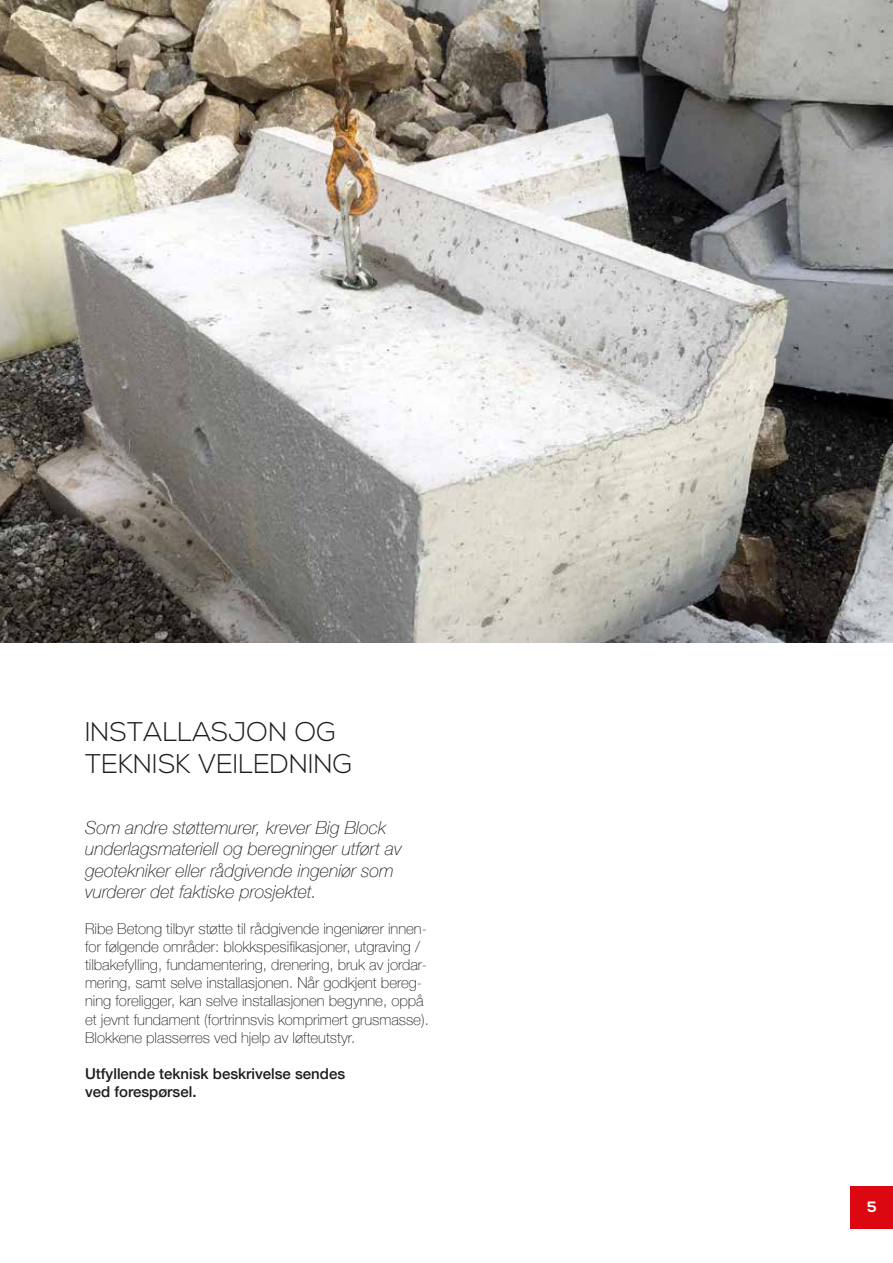
<style>
.page{position:relative;width:893px;height:1263px;background:#fff}
.page>*{position:absolute;margin:0;border:0;box-sizing:border-box;transform-origin:0 0}
.t1{font:300 27px/32.4px "Nexa";color:#1d1d1b}
.t2{font:italic 100 18px/21.6px "Helvetica Neue";color:#1d1d1b}
.t3{font:100 15px/18px "Helvetica Neue";color:#1d1d1b}
.t4{font:500 15px/18px "Helvetica Neue";color:#1d1d1b}
.t5{font:700 15px "Nexa";color:#fff}
</style>
<div class="page">
<div style="left:850px;top:1186px;width:43px;height:43px;background:#db0812"></div>
<img style="left:0;top:0;width:893px;height:642px">
<h1 class="t1" style="left:85px;top:717px;width:269px">INSTALLASJON OG<br>TEKNISK VEILEDNING</h1>
<p class="t2" style="left:85px;top:815px;width:318px">Som andre støttemurer, krever Big Block underlagsmateriell og beregninger utført av geotekniker eller rådgivende ingeniør som vurderer det faktiske prosjektet.</p>
<p class="t3" style="left:85px;top:919px;width:345px">Ribe Betong tilbyr støtte til rådgivende ingeniører innen&shy;for følgende områder: blokkspesifikasjoner, utgraving / tilbakefylling, fundamentering, drenering, bruk av jordar&shy;mering, samt selve installasjonen. Når godkjent bereg&shy;ning foreligger, kan selve installasjonen begynne, oppå et jevnt fundament (fortrinnsvis komprimert grusmasse).<br>Blokkene plasserres ved hjelp av løfteutstyr.</p>
<p class="t4" style="left:85px;top:1063px;width:262px">Utfyllende teknisk beskrivelse sendes ved forespørsel.</p>
<p class="t5" style="left:867px;top:1198px;width:11px">5</p>
</div>
